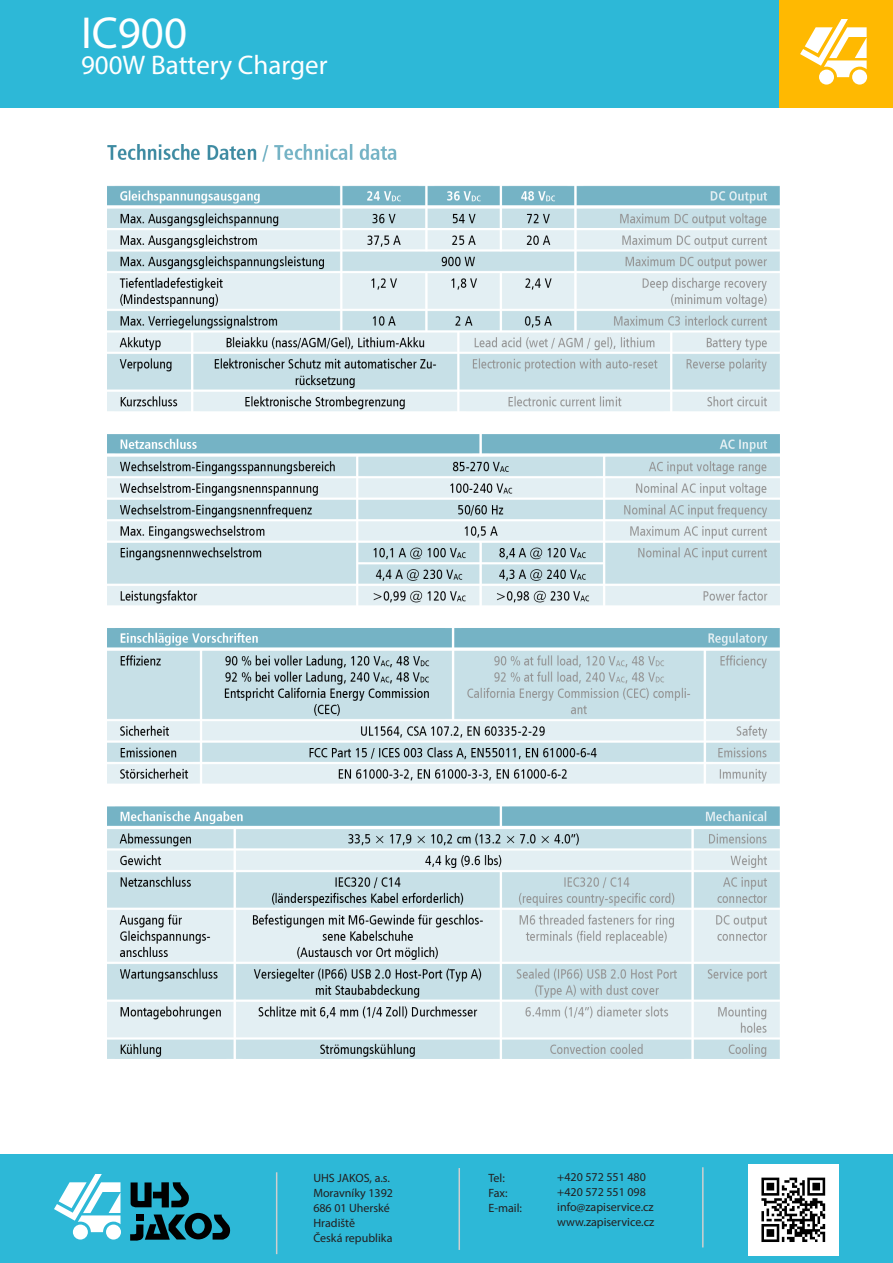
<style>
.page{position:relative;width:893px;height:1263px;background:#fff}
.page>*{position:absolute;margin:0;border:0;box-sizing:border-box;transform-origin:0 0}
.t1{font:45px "Myriad Pro";color:#fff}
.t2{font:27px "Myriad Pro";color:#fff}
.t3{font:12px/15px "Myriad Pro";color:#231f20}
</style>
<div class="page">
<div style="left:0;top:0;width:807px;height:108px;background:#2db8d7"></div>
<div style="left:780px;top:0;width:113px;height:108px;background:#ffb901"></div>
<div style="left:852px;top:70px;width:15px;height:15px;background:#fff;border-radius:50%"></div>
<div style="left:819px;top:70px;width:15px;height:15px;background:#fff;border-radius:50%"></div>
<svg style="left:800px;top:20px;width:67px;height:57px"></svg>
<div style="left:0;top:1154px;width:893px;height:109px;background:#2db8d7"></div>
<div style="left:106px;top:1224px;width:15px;height:15px;background:#fff;border-radius:50%"></div>
<div style="left:73px;top:1224px;width:15px;height:15px;background:#fff;border-radius:50%"></div>
<svg style="left:54px;top:1175px;width:66px;height:57px"></svg>
<svg style="left:131px;top:1182px;width:58px;height:25px"></svg>
<svg style="left:130px;top:1213px;width:100px;height:28px"></svg>
<img style="left:749px;top:1165px;width:90px;height:90px">
<hr style="left:702px;top:1167px;width:2px;height:80px;background:#cfcfcf">
<hr style="left:276px;top:1172px;width:1px;height:82px;background:#cfcfcf">
<hr style="left:458px;top:1168px;width:2px;height:82px;background:#cfcfcf">
<hr style="left:892px;top:0;width:1px;height:108px;background:#2db8d7">
<img style="left:107px;top:144px;width:673px;height:914px">
<p class="t1" style="left:81px;top:5px;width:108px">IC900</p>
<p class="t2" style="left:81px;top:49px;width:248px">900W Battery Charger</p>
<p class="t3" style="left:313px;top:1170px;width:78px">UHS JAKOS, a.s.</p>
<p class="t3" style="left:313px;top:1185px;width:81px">Moravníky 1392</p>
<p class="t3" style="left:313px;top:1200px;width:78px">686 01 Uherské<br>Hradiště</p>
<p class="t3" style="left:313px;top:1230px;width:81px">Česká republika</p>
<p class="t3" style="left:488px;top:1170px;width:18px">Tel:</p>
<p class="t3" style="left:488px;top:1185px;width:21px">Fax:</p>
<p class="t3" style="left:488px;top:1200px;width:35px">E-mail:</p>
<p class="t3" style="left:557px;top:1169px;width:90px">+420 572 551 480</p>
<p class="t3" style="left:557px;top:1184px;width:90px">+420 572 551 098</p>
<p class="t3" style="left:557px;top:1199px;width:98px">info@zapiservice.cz</p>
<p class="t3" style="left:557px;top:1214px;width:99px">www.zapiservice.cz</p>
</div>
